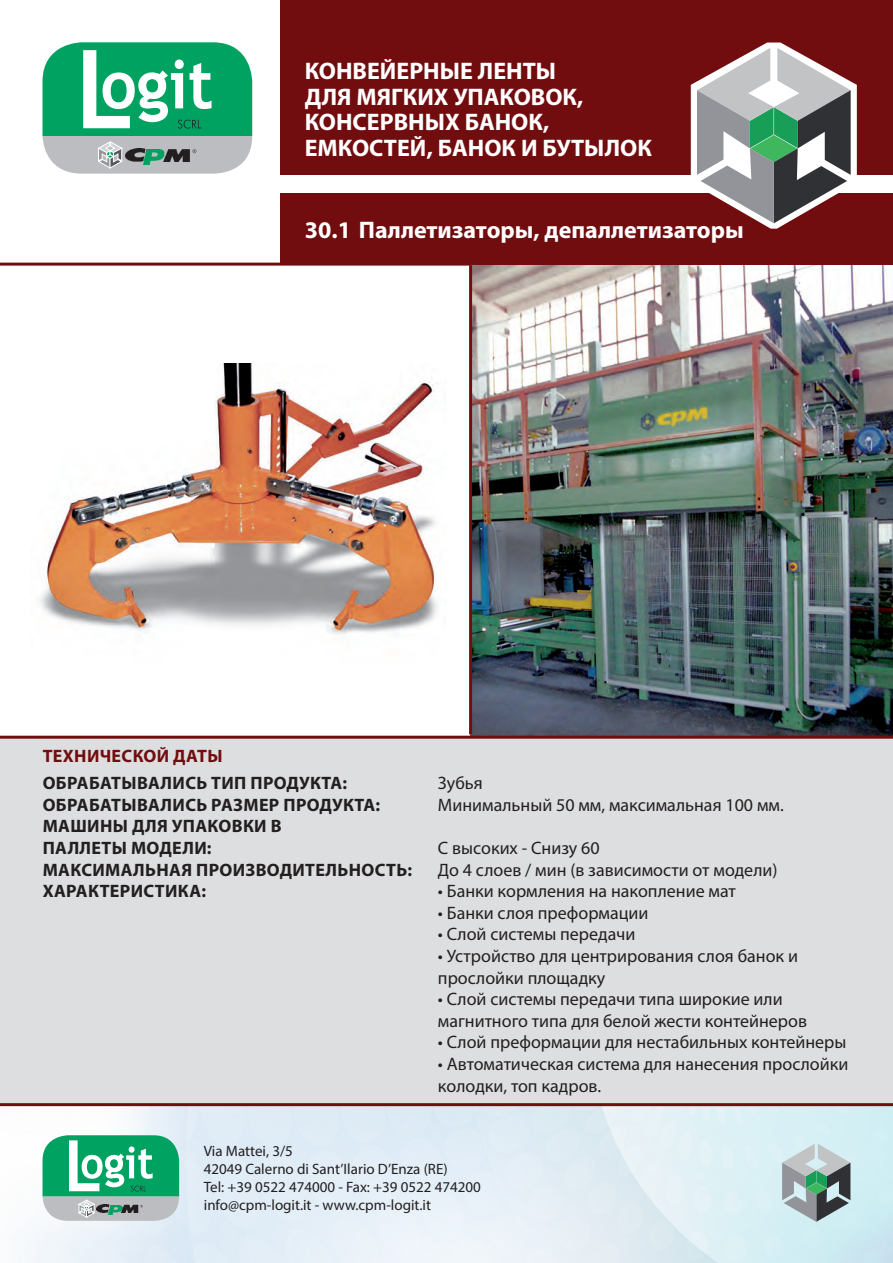
<style>
.page{position:relative;width:893px;height:1263px;background:#fff}
.page>*{position:absolute;margin:0;border:0;box-sizing:border-box;transform-origin:0 0}
.t1{font:700 24px/25.5px "Myriad Pro";color:#fff}
.t2{font:18px/21.6px "Myriad Pro";color:#231f20}
.t3{font:700 18px "Myriad Pro";letter-spacing:.02em;color:#231f20}
.t4{font:700 18px "Myriad Pro";letter-spacing:.02em;color:#720d0f}
.t5{font:15px/18px "Myriad Pro";color:#231f20}
</style>
<div class="page">
<div style="left:280px;top:194px;width:613px;height:69px;background:#720d0f"></div>
<div style="left:280px;top:0;width:613px;height:175px;background:#720d0f"></div>
<svg style="left:691px;top:43px;width:166px;height:186px"></svg>
<svg style="left:782px;top:1144px;width:68px;height:78px;background:#99adab"></svg>
<hr style="left:0;top:263px;width:893px;height:3px;background:#720d0f">
<hr style="left:0;top:1103px;width:893px;height:3px;background:#720d0f">
<svg style="left:43px;top:1135px;width:136px;height:87px"></svg>
<svg style="left:43px;top:42px;width:209px;height:132px"></svg>
<div style="left:0;top:737px;width:893px;height:366px;background:#dddedf"></div>
<img style="left:471px;top:266px;width:422px;height:470px">
<img style="left:37px;top:364px;width:401px;height:272px">
<hr style="left:0;top:736px;width:893px;height:3px;background:#720d0f">
<hr style="left:469px;top:265px;width:3px;height:469px;background:#720d0f">
<h1 class="t1" style="left:305px;top:58px;width:349px">КОНВЕЙЕРНЫЕ ЛЕНТЫ<br>ДЛЯ МЯГКИХ УПАКОВОК,<br>КОНСЕРВНЫХ БАНОК,<br>ЕМКОСТЕЙ, БАНОК И БУТЫЛОК</h1>
<p class="t1" style="left:305px;top:216px;width:440px">30.1 Паллетизаторы, депаллетизаторы</p>
<p class="t4" style="left:43px;top:744px;width:182px">ТЕХНИЧЕСКОЙ ДАТЫ</p>
<p class="t3" style="left:43px;top:771px;width:306px">ОБРАБАТЫВАЛИСЬ ТИП ПРОДУКТА:</p>
<p class="t2" style="left:438px;top:772px;width:46px">Зубья</p>
<p class="t3" style="left:43px;top:793px;width:339px">ОБРАБАТЫВАЛИСЬ РАЗМЕР ПРОДУКТА:</p>
<p class="t2" style="left:438px;top:794px;width:347px">Минимальный 50 мм, максимальная 100 мм.</p>
<p class="t3" style="left:43px;top:814px;width:240px">МАШИНЫ ДЛЯ УПАКОВКИ В</p>
<p class="t3" style="left:43px;top:836px;width:170px">ПАЛЛЕТЫ МОДЕЛИ:</p>
<p class="t2" style="left:438px;top:837px;width:163px">С высоких - Снизу 60</p>
<p class="t3" style="left:43px;top:858px;width:371px">МАКСИМАЛЬНАЯ ПРОИЗВОДИТЕЛЬНОСТЬ:</p>
<p class="t2" style="left:438px;top:858px;width:341px">До 4 слоев / мин (в зависимости от модели)</p>
<p class="t3" style="left:43px;top:879px;width:165px">ХАРАКТЕРИСТИКА:</p>
<p class="t2" style="left:438px;top:880px;width:300px">• Банки кормления на накопление мат</p>
<p class="t2" style="left:438px;top:902px;width:212px">• Банки слоя преформации</p>
<p class="t2" style="left:438px;top:923px;width:199px">• Слой системы передачи</p>
<p class="t2" style="left:438px;top:945px;width:362px">• Устройство для центрирования слоя банок и прослойки площадку</p>
<p class="t2" style="left:438px;top:988px;width:371px">• Слой системы передачи типа широкие или магнитного типа для белой жести контейнеров</p>
<p class="t2" style="left:438px;top:1031px;width:410px">• Слой преформации для нестабильных контейнеры</p>
<p class="t2" style="left:438px;top:1053px;width:412px">• Автоматическая система для нанесения прослойки колодки, топ кадров.</p>
<p class="t5" style="left:204px;top:1142px;width:279px">Via Mattei, 3/5<br>42049 Calerno di Sant’Ilario D’Enza (RE)<br>Tel: +39 0522 474000 - Fax: +39 0522 474200 info@cpm-logit.it - www.cpm-logit.it</p>
</div>
